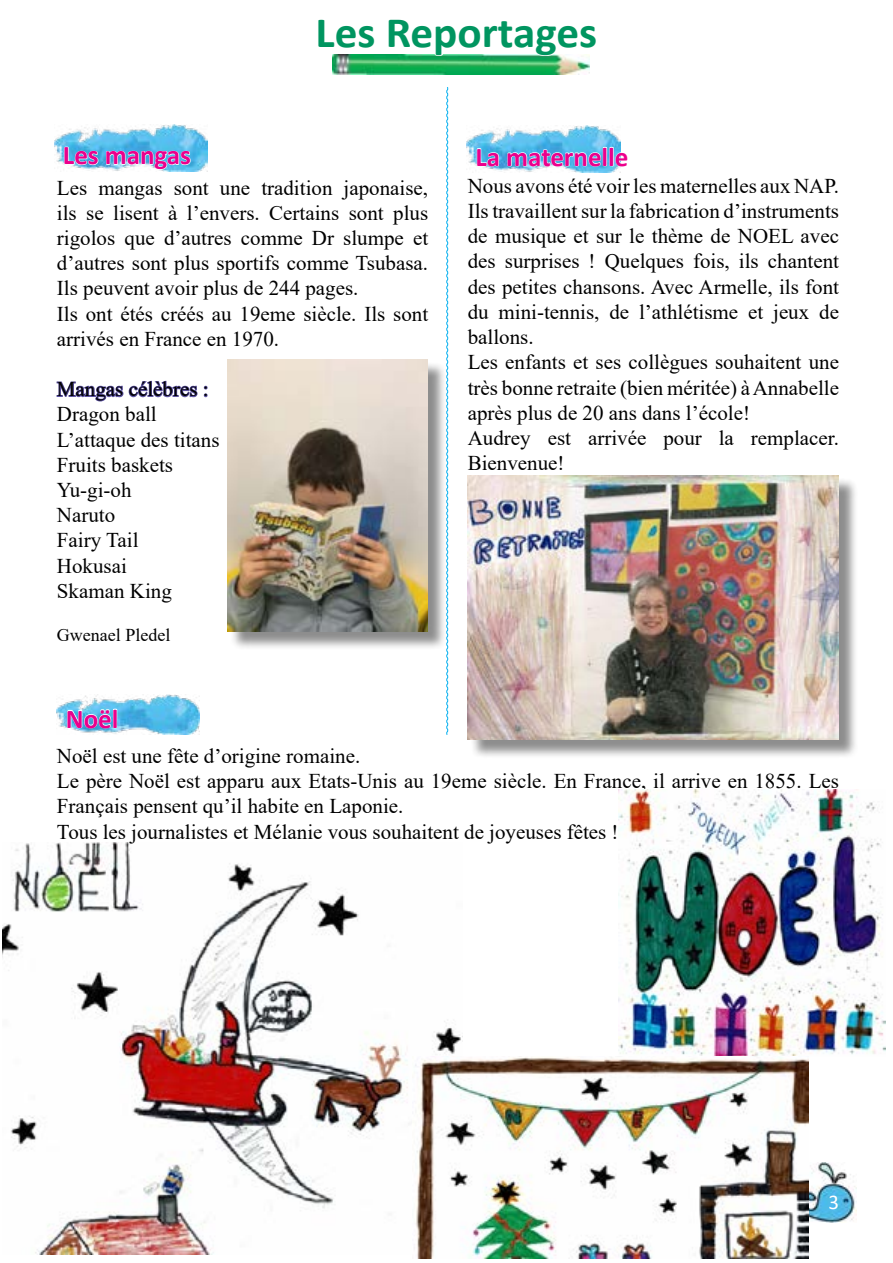
<style>
.page{position:relative;width:893px;height:1263px;background:#fff}
.page>*{position:absolute;margin:0;border:0;box-sizing:border-box;transform-origin:0 0}
.t1{font:700 43.5px "Calibri";color:#009560;scale:1.04 1}
.t2{font:700 27px "Calibri";color:#ec008c}
.t3{font:21px/25.2px "Times New Roman";color:#000}
.t4{font:21px "Calibri";color:#fff}
.t5{font:18px "Times New Roman";color:#000}
</style>
<div class="page">
<img style="left:808px;top:1162px;width:49px;height:60px">
<img style="left:2px;top:842px;width:459px;height:413px">
<img style="left:332px;top:54px;width:257px;height:20px">
<svg style="left:385px;top:54px;width:205px;height:4px"></svg>
<img style="left:54px;top:124px;width:154px;height:47px">
<svg style="left:64px;top:146px;width:35px;height:19px"></svg>
<svg style="left:106px;top:150px;width:85px;height:20px;background:#91cfed"></svg>
<div style="left:230px;top:362px;width:216px;height:288px;background:#000;opacity:.45"></div>
<img style="left:228px;top:359px;width:200px;height:272px">
<svg style="left:56px;top:380px;width:152px;height:22px"></svg>
<svg style="left:446px;top:87px;width:3px;height:648px"></svg>
<img style="left:466px;top:126px;width:154px;height:47px">
<svg style="left:477px;top:148px;width:23px;height:19px"></svg>
<svg style="left:507px;top:146px;width:114px;height:21px;background:#7ac6eb"></svg>
<div style="left:470px;top:478px;width:387px;height:281px;background:#000;opacity:.45"></div>
<img style="left:468px;top:476px;width:371px;height:263px">
<img style="left:57px;top:694px;width:142px;height:41px">
<svg style="left:67px;top:708px;width:51px;height:21px"></svg>
<img style="left:619px;top:789px;width:266px;height:267px">
<img style="left:412px;top:1056px;width:396px;height:202px">
<h1 class="t1" style="left:315px;top:1px;width:272px">Les Reportages</h1>
<p class="t2" style="left:63px;top:136px;width:130px">Les mangas</p>
<p class="t3" style="left:57px;top:174px;width:373px">Les mangas sont une tradition japonaise, ils se lisent à l’envers. Certains sont plus rigolos que d’autres comme Dr slumpe et d’autres sont plus sportifs comme Tsubasa.<br>Ils peuvent avoir plus de 244 pages.<br>Ils ont étés créés au 19eme siècle. Ils sont arrivés en France en 1970.</p>
<p class="t3" style="left:57px;top:376px;width:164px">Mangas célèbres :<br>Dragon ball<br>L’attaque des titans<br>Fruits baskets<br>Yu-gi-oh<br>Naruto<br>Fairy Tail<br>Hokusai<br>Skaman King</p>
<p class="t5" style="left:57px;top:622px;width:115px">Gwenael Pledel</p>
<p class="t2" style="left:475px;top:138px;width:155px">La maternelle</p>
<p class="t3" style="left:468px;top:173px;width:373px">Nous avons été voir les maternelles aux NAP.<br>Ils travaillent sur la fabrication d’instruments de musique et sur le thème de NOEL avec des surprises ! Quelques fois, ils chantent des petites chansons. Avec Armelle, ils font du mini-tennis, de l’athlétisme et jeux de ballons.<br>Les enfants et ses collègues souhaitent une très bonne retraite (bien méritée) à Annabelle après plus de 20 ans dans l’école!<br>Audrey est arrivée pour la remplacer.<br>Bienvenue!</p>
<p class="t2" style="left:66px;top:699px;width:54px">Noël</p>
<p class="t3" style="left:57px;top:743px;width:783px">Noël est une fête d’origine romaine.<br>Le père Noël est apparu aux Etats-Unis au 19eme siècle. En France, il arrive en 1855. Les Français pensent qu’il habite en Laponie.<br>Tous les journalistes et Mélanie vous souhaitent de joyeuses fêtes !</p>
<p class="t4" style="left:828px;top:1187px;width:12px">3</p>
</div>
